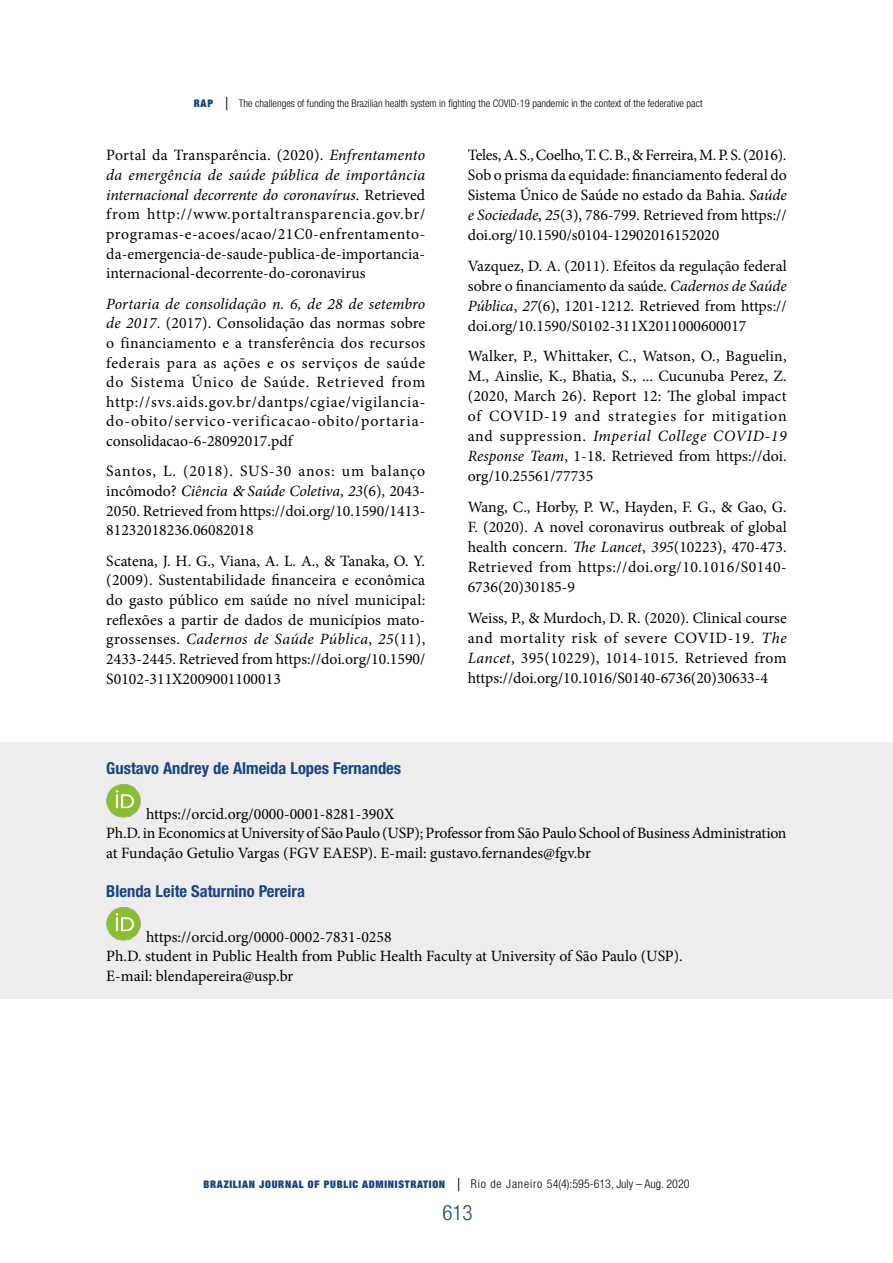
<style>
.page{position:relative;width:893px;height:1263px;background:#fff}
.page>*{position:absolute;margin:0;border:0;box-sizing:border-box;transform-origin:0 0}
.t1{font:300 condensed 21px "Helvetica Neue LT Std";color:#184480}
.t2{font:700 condensed 16.5px "Helvetica Neue LT Std";color:#184480}
.t3{font:15.75px/19.6px "Minion Pro";color:#000;text-align:justify}
.t4{font:300 condensed 12px "Helvetica Neue LT Std";color:#000}
.t5{font:300 condensed 10.5px "Helvetica Neue LT Std";color:#000}
.s1{font-family:"Helvetica Neue";font-weight:900;font-stretch:expanded;color:#184480}
.s2{font-size:18px}
.s3{font-style:italic}
.s4{font-family:"Helvetica Neue";font-weight:900;font-stretch:expanded;font-size:10.5px;color:#184480}
</style>
<div class="page">
<div style="left:0;top:742px;width:893px;height:257px;background:#ededed"></div>
<img style="left:106px;top:784px;width:35px;height:34px">
<img style="left:106px;top:907px;width:35px;height:34px">
<p class="t5" style="left:194px;top:98px;width:510px"><span class="s1">RAP</span> <span class="s2">|</span> The challenges of funding the Brazilian health system in fighting the COVID-19 pandemic in the context of the federative pact</p>
<p class="t3" style="left:106px;top:145px;width:321px">Portal da Transparência. (2020). <span class="s3">Enfrentamento da emergência de saúde pública de importância internacional decorrente do coronavírus</span>. Retrieved from http://www.portaltransparencia.gov.br/ programas-e-acoes/acao/21C0-enfrentamento&shy;da-emergencia-de-saude-publica-de-importancia&shy;internacional-decorrente-do-coronavirus</p>
<p class="t3" style="left:106px;top:294px;width:321px"><span class="s3">Portaria de consolidação n. 6, de 28 de setembro de 2017</span>. (2017). Consolidação das normas sobre o financiamento e a transferência dos recursos federais para as ações e os serviços de saúde do Sistema Único de Saúde. Retrieved from http://svs.aids.gov.br/dantps/cgiae/vigilancia&shy;do-obito/servico-verificacao-obito/portaria&shy;consolidacao-6-28092017.pdf</p>
<p class="t3" style="left:106px;top:462px;width:321px">Santos, L. (2018). SUS-30 anos: um balanço incômodo? <span class="s3">Ciência</span> <span class="s3">&amp;</span> <span class="s3">Saúde Coletiva</span>, <span class="s3">23</span>(6), 2043- 2050. Retrieved from https://doi.org/10.1590/1413- 81232018236.06082018</p>
<p class="t3" style="left:106px;top:551px;width:321px">Scatena, J. H. G., Viana, A. L. A., &amp; Tanaka, O. Y. (2009). Sustentabilidade financeira e econômica do gasto público em saúde no nível municipal: reflexões a partir de dados de municípios mato&shy;grossenses. <span class="s3">Cadernos de Saúde Pública</span>, <span class="s3">25</span>(11), 2433-2445. Retrieved from https://doi.org/10.1590/ S0102-311X2009001100013</p>
<p class="t3" style="left:468px;top:145px;width:321px">Teles, A. S., Coelho, T. C. B., &amp; Ferreira, M. P. S. (2016).<br>Sob o prisma da equidade: financiamento federal do Sistema Único de Saúde no estado da Bahia. <span class="s3">Saúde e Sociedade</span>, <span class="s3">25</span>(3), 786-799. Retrieved from https:// doi.org/10.1590/s0104-12902016152020</p>
<p class="t3" style="left:468px;top:256px;width:320px">Vazquez, D. A. (2011). Efeitos da regulação federal sobre o financiamento da saúde. <span class="s3">Cadernos de Saúde Pública</span>, <span class="s3">27</span>(6), 1201-1212. Retrieved from https:// doi.org/10.1590/S0102-311X2011000600017</p>
<p class="t3" style="left:468px;top:347px;width:321px">Walker, P., Whittaker, C., Watson, O., Baguelin, M., Ainslie, K., Bhatia, S., ... Cucunuba Perez, Z. (2020, March 26). Report 12: The global impact of COVID-19 and strategies for mitigation and suppression. <span class="s3">Imperial College COVID-19<br>Response Team</span>, 1-18. Retrieved from https://doi. org/10.25561/77735</p>
<p class="t3" style="left:468px;top:497px;width:320px">Wang, C., Horby, P. W., Hayden, F. G., &amp; Gao, G.<br>F. (2020). A novel coronavirus outbreak of global health concern. <span class="s3">The Lancet</span>, <span class="s3">395</span>(10223), 470-473.<br>Retrieved from https://doi.org/10.1016/S0140- 6736(20)30185-9</p>
<p class="t3" style="left:468px;top:608px;width:320px">Weiss, P., &amp; Murdoch, D. R. (2020). Clinical course and mortality risk of severe COVID-19. <span class="s3">The Lancet</span>, 395(10229), 1014-1015. Retrieved from https://doi.org/10.1016/S0140-6736(20)30633-4</p>
<p class="t2" style="left:106px;top:758px;width:296px">Gustavo Andrey de Almeida Lopes Fernandes</p>
<p class="t3" style="left:106px;top:804px;width:682px;text-align:left;text-indent:40px">https://orcid.org/0000-0001-8281-390X<br>Ph.D. in Economics at University of São Paulo (USP); Professor from São Paulo School of Business Administration at Fundação Getulio Vargas (FGV EAESP). E-mail: gustavo.fernandes@fgv.br</p>
<p class="t2" style="left:106px;top:881px;width:200px">Blenda Leite Saturnino Pereira</p>
<p class="t3" style="left:106px;top:927px;width:578px;text-align:left;text-indent:40px">https://orcid.org/0000-0002-7831-0258<br>Ph.D. student in Public Health from Public Health Faculty at University of São Paulo (USP).<br>E-mail: blendapereira@usp.br</p>
<p class="t4" style="left:203px;top:1176px;width:488px"><span class="s4">BRAZILIAN JOURNAL OF PUBLIC ADMINISTRATION</span> <span class="s2">|</span> Rio de Janeiro 54(4):595-613, July – Aug. 2020</p>
<h1 class="t1" style="left:442px;top:1200px;width:32px">613</h1>
</div>
